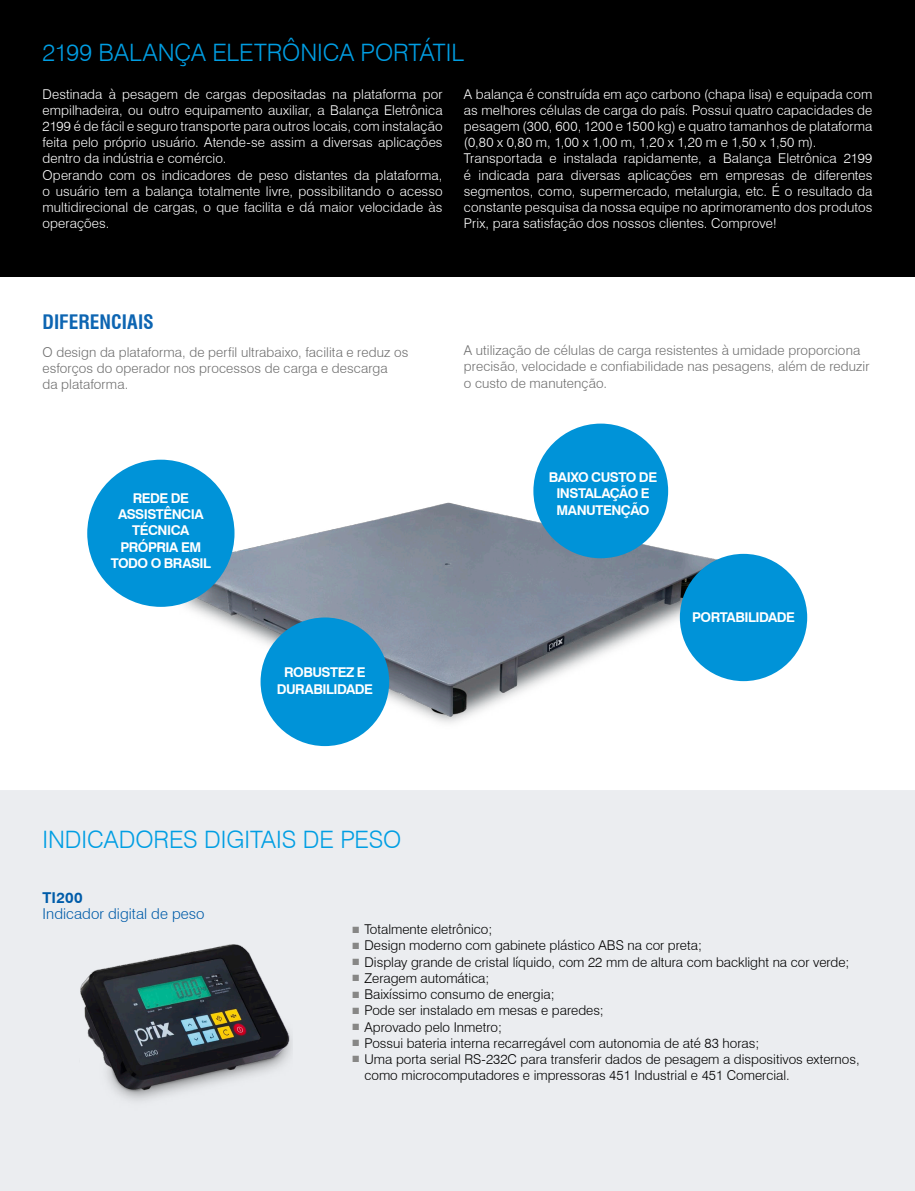
<style>
.page{position:relative;width:915px;height:1191px;background:#fff}
.page>*{position:absolute;margin:0;border:0;box-sizing:border-box;transform-origin:0 0}
.Título{font:300 24px "Swiss 721 BT";letter-spacing:-.005em;color:#009ee3}
.SubTítulo{font:700 condensed 19.5px "Swiss 721 BT";color:#0d65b2}
.t1{font:300 15px "Swiss 721 BT";letter-spacing:.005em;color:#005ca9}
.Título-2{font:700 15px "Swiss 721 BT";letter-spacing:.015em;color:#005ca9}
.t2{font:300 13.5px/16.2px "Swiss 721 BT";letter-spacing:.01em;color:#fff;text-align:justify}
.Itens{font:300 13.5px/16.2px "Swiss 721 BT";color:#000}
.t3{font:300 13.5px/16.2px "Swiss 721 BT";letter-spacing:.01em;color:#6e6e6e}
.t4{font:700 13.5px/16.2px "Swiss 721 BT";letter-spacing:-.035em;color:#fff;text-align:center}
.s1{font-family:"Arial";font-weight:400;color:#878786}
</style>
<div class="page">
<div style="left:0;top:790px;width:914px;height:401px;background:#ebedf0"></div>
<div style="left:0;top:0;width:914px;height:276px;background:#000"></div>
<img style="left:151px;top:448px;width:609px;height:299px">
<div style="left:260px;top:617px;width:129px;height:129px;background:#0093d8;border-radius:50%"></div>
<div style="left:87px;top:460px;width:147px;height:147px;background:#0093d8;border-radius:50%"></div>
<div style="left:533px;top:423px;width:135px;height:135px;background:#0093d8;border-radius:50%"></div>
<div style="left:679px;top:554px;width:127px;height:127px;background:#0093d8;border-radius:50%"></div>
<img style="left:78px;top:938px;width:214px;height:176px">
<p class="Título" style="left:43px;top:38px;width:422px">2199 BALANÇA ELETRÔNICA PORTÁTIL</p>
<p class="t2" style="left:43px;top:85px;width:401px">Destinada à pesagem de cargas depositadas na plataforma por empilhadeira, ou outro equipamento auxiliar, a Balança Eletrônica 2199 é de fácil e seguro transporte para outros locais, com instalação feita pelo próprio usuário. Atende-se assim a diversas aplicações dentro da indústria e comércio.</p>
<p class="t2" style="left:43px;top:166px;width:401px">Operando com os indicadores de peso distantes da plataforma, o usuário tem a balança totalmente livre, possibilitando o acesso multidirecional de cargas, o que facilita e dá maior velocidade às operações.</p>
<p class="t2" style="left:463px;top:85px;width:410px">A balança é construída em aço carbono (chapa lisa) e equipada com as melhores células de carga do país. Possui quatro capacidades de pesagem (300, 600, 1200 e 1500 kg) e quatro tamanhos de plataforma (0,80 x 0,80 m, 1,00 x 1,00 m, 1,20 x 1,20 m e 1,50 x 1,50 m).</p>
<p class="t2" style="left:463px;top:150px;width:410px">Transportada e instalada rapidamente, a Balança Eletrônica 2199 é indicada para diversas aplicações em empresas de diferentes segmentos, como, supermercado, metalurgia, etc. É o resultado da constante pesquisa da nossa equipe no aprimoramento dos produtos Prix, para satisfação dos nossos clientes. Comprove!</p>
<p class="SubTítulo" style="left:43px;top:310px;width:113px">DIFERENCIAIS</p>
<p class="t3" style="left:43px;top:344px;width:367px">O design da plataforma, de perfil ultrabaixo, facilita e reduz os esforços do operador nos processos de carga e descarga</p>
<p class="t3" style="left:43px;top:376px;width:87px">da plataforma.</p>
<p class="t4" style="left:111px;top:490px;width:102px">REDE DE<br>ASSISTÊNCIA<br>TÉCNICA<br>PRÓPRIA EM<br>TODO O BRASIL</p>
<p class="t4" style="left:276px;top:664px;width:98px">ROBUSTEZ E<br>DURABILIDADE</p>
<p class="t3" style="left:463px;top:342px;width:407px">A utilização de células de carga resistentes à umidade proporciona precisão, velocidade e confiabilidade nas pesagens, além de reduzir o custo de manutenção.</p>
<p class="t4" style="left:548px;top:469px;width:110px">BAIXO CUSTO DE<br>INSTALAÇÃO E<br>MANUTENÇÃO</p>
<p class="t4" style="left:691px;top:609px;width:104px">PORTABILIDADE</p>
<p class="Título" style="left:43px;top:825px;width:360px">INDICADORES DIGITAIS DE PESO</p>
<p class="Título-2" style="left:43px;top:888px;width:41px">TI200</p>
<p class="t1" style="left:43px;top:904px;width:163px">Indicador digital de peso</p>
<p class="Itens" style="left:351px;top:921px;width:142px"><span class="s1">■</span> Totalmente eletrônico;</p>
<p class="Itens" style="left:351px;top:937px;width:351px"><span class="s1">■</span> Design moderno com gabinete plástico ABS na cor preta;</p>
<p class="Itens" style="left:351px;top:953px;width:499px"><span class="s1">■</span> Display grande de cristal líquido, com 22 mm de altura com backlight na cor verde;</p>
<p class="Itens" style="left:351px;top:970px;width:139px"><span class="s1">■</span> Zeragem automática;</p>
<p class="Itens" style="left:351px;top:986px;width:204px"><span class="s1">■</span> Baixíssimo consumo de energia;</p>
<p class="Itens" style="left:351px;top:1002px;width:253px"><span class="s1">■</span> Pode ser instalado em mesas e paredes;</p>
<p class="Itens" style="left:351px;top:1018px;width:152px"><span class="s1">■</span> Aprovado pelo Inmetro;</p>
<p class="Itens" style="left:351px;top:1034px;width:409px"><span class="s1">■</span> Possui bateria interna recarregável com autonomia de até 83 horas;</p>
<p class="Itens" style="left:364px;top:1051px;width:496px;text-indent:-13px"><span class="s1">■</span> Uma porta serial RS-232C para transferir dados de pesagem a dispositivos externos, como microcomputadores e impressoras 451 Industrial e 451 Comercial.</p>
</div>
